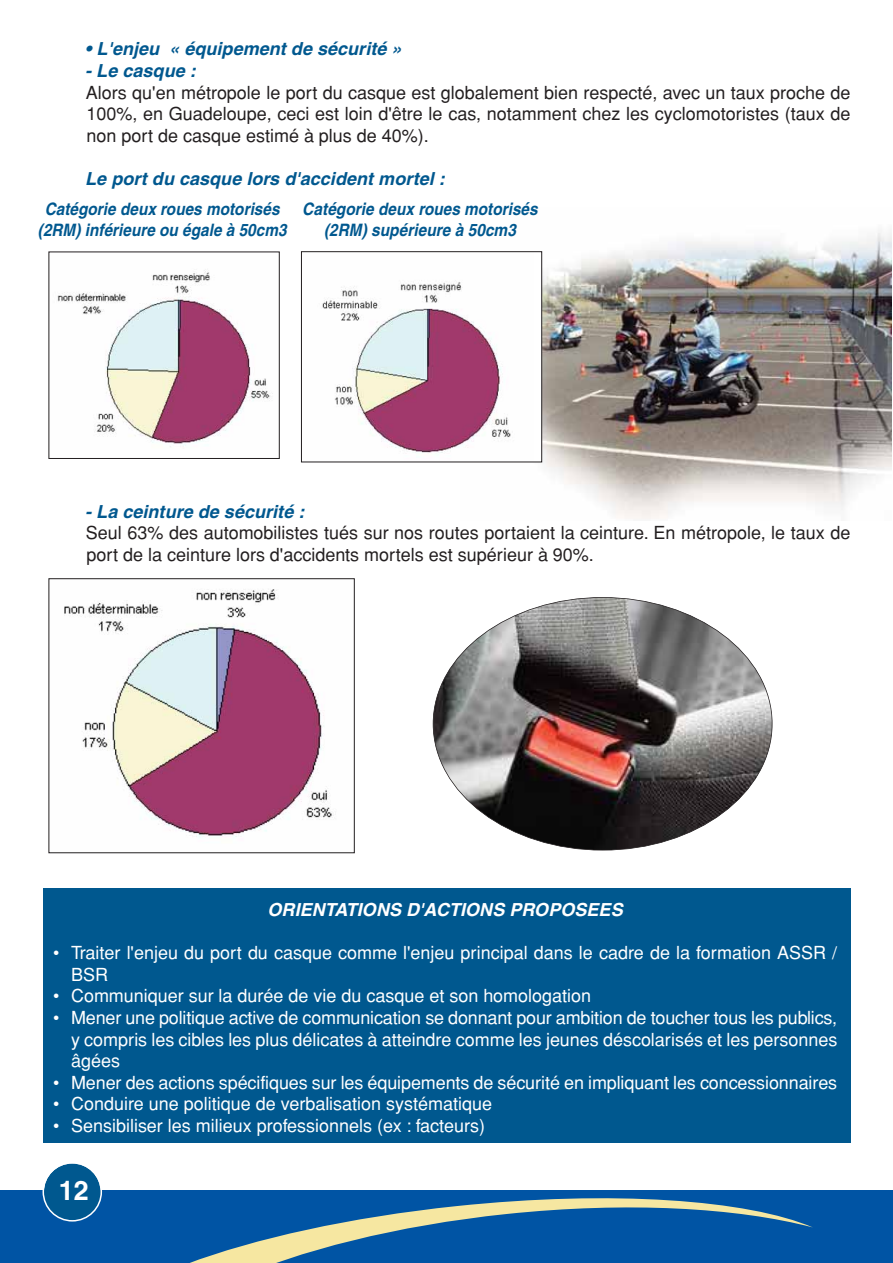
<style>
.page{position:relative;width:893px;height:1263px;background:#fff}
.page>*{position:absolute;margin:0;border:0;box-sizing:border-box;transform-origin:0 0}
.t1{font:700 27px "Helvetica";color:#fff}
.t2{font:18px/21.6px "Helvetica";color:#fff}
.t3{font:18px/21.6px "Helvetica";color:#231f20}
.t4{font:italic 700 18px "Helvetica";letter-spacing:.005em;color:#00588f}
.t5{font:italic 700 18px "Helvetica";letter-spacing:.005em;color:#fff}
.t6{font:italic 700 17.1px/21px "Helvetica";letter-spacing:.005em;color:#00588f;text-align:center;scale:.89 1}
.t7{font:italic 700 17.1px/20.5px "Helvetica";letter-spacing:.005em;color:#00588f;text-align:center;scale:.9 1}
</style>
<div class="page">
<div style="left:43px;top:889px;width:807px;height:254px;background:#00588f"></div>
<img style="left:434px;top:598px;width:338px;height:252px;border-radius:50%">
<div style="left:0;top:1191px;width:893px;height:72px;background:#0054a4"></div>
<svg style="left:75px;top:1198px;width:738px;height:65px"></svg>
<svg style="left:43px;top:1163px;width:59px;height:58px"></svg>
<img style="left:64px;top:589px;width:270px;height:249px">
<div style="left:49px;top:578px;width:306px;height:275px;border:1px solid #231f20"></div>
<img style="left:460px;top:232px;width:432px;height:287px">
<div style="left:301px;top:252px;width:241px;height:210px;background:#fff"></div>
<img style="left:322px;top:280px;width:189px;height:173px">
<div style="left:301px;top:251px;width:241px;height:211px;border:1px solid #231f20"></div>
<img style="left:57px;top:270px;width:216px;height:177px">
<div style="left:49px;top:252px;width:231px;height:207px;border:1px solid #231f20"></div>
<p class="t4" style="left:85px;top:43px;width:318px">• L'enjeu « équipement de sécurité »</p>
<p class="t4" style="left:85px;top:64px;width:112px">- Le casque :</p>
<p class="t3" style="left:86px;top:83px;width:766px;text-align:justify">Alors qu'en métropole le port du casque est globalement bien respecté, avec un taux proche de 100%, en Guadeloupe, ceci est loin d'être le cas, notamment chez les cyclomotoristes (taux de non port de casque estimé à plus de 40%).</p>
<p class="t4" style="left:85px;top:172px;width:361px">Le port du casque lors d'accident mortel :</p>
<p class="t6" style="left:38px;top:200px;width:281px">Catégorie deux roues motorisés (2RM) inférieure ou égale à 50cm3</p>
<p class="t7" style="left:302px;top:200px;width:263px">Catégorie deux roues motorisés (2RM) supérieure à 50cm3</p>
<p class="t4" style="left:85px;top:505px;width:221px">- La ceinture de sécurité :</p>
<p class="t3" style="left:86px;top:524px;width:766px">Seul 63% des automobilistes tués sur nos routes portaient la ceinture. En métropole, le taux de port de la ceinture lors d'accidents mortels est supérieur à 90%.</p>
<p class="t5" style="left:268px;top:903px;width:357px">ORIENTATIONS D'ACTIONS PROPOSEES</p>
<p class="t2" style="left:71px;top:944px;width:768px;text-indent:-18px">• Traiter l'enjeu du port du casque comme l'enjeu principal dans le cadre de la formation ASSR /<br>BSR</p>
<p class="t2" style="left:53px;top:987px;width:540px">• Communiquer sur la durée de vie du casque et son homologation</p>
<p class="t2" style="left:71px;top:1008px;width:768px;text-align:justify;text-indent:-18px">• Mener une politique active de communication se donnant pour ambition de toucher tous les publics, y compris les cibles les plus délicates à atteindre comme les jeunes déscolarisés et les personnes âgées</p>
<p class="t2" style="left:53px;top:1073px;width:786px">• Mener des actions spécifiques sur les équipements de sécurité en impliquant les concessionnaires</p>
<p class="t2" style="left:53px;top:1095px;width:441px">• Conduire une politique de verbalisation systématique</p>
<p class="t2" style="left:53px;top:1116px;width:434px">• Sensibiliser les milieux professionnels (ex : facteurs)</p>
<h1 class="t1" style="left:59px;top:1181px;width:31px">12</h1>
</div>
